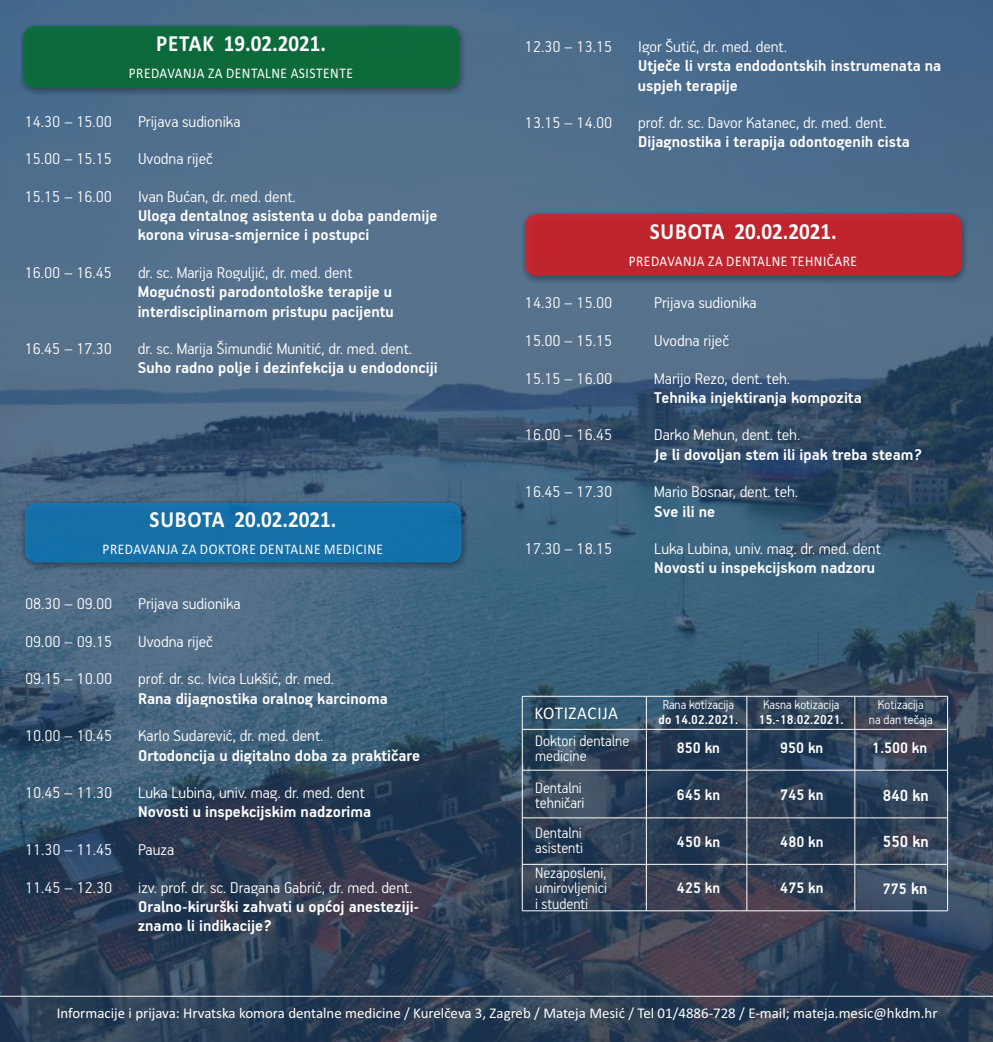
<style>
.page{position:relative;width:993px;height:1042px;background:#fff}
.page>*{position:absolute;margin:0;border:0;box-sizing:border-box;transform-origin:0 0}
.t1{font:700 23.1px "Calibri";color:#fefefe;scale:.91 1}
.t2{font:700 18.03px "PF Handbook Pro";color:#fefefe;scale:.95 1}
.t3{font:17.85px "Calibri";letter-spacing:.035em;color:#fefefe;scale:.95 1}
.t4{font:300 17.5px "PF Handbook Pro";color:#fefefe}
.t5{font:700 17.5px/19.2px "PF Handbook Pro";color:#fefefe}
.t6{font:300 16.97px/15.4px "PF Handbook Pro";color:#fefefe;scale:.95 1}
.t7{font:700 16.97px "PF Handbook Pro";color:#fefefe;scale:.95 1}
.t8{font:14.88px "Calibri";color:#fefefe}
.t9{font:14.7px "Calibri";letter-spacing:.04em;color:#fefefe;scale:.91 1}
.t10{font:300 14.35px/14.3px "PF Handbook Pro";color:#fefefe;text-align:center;scale:.95 1}
.t11{font:700 14.35px "PF Handbook Pro";color:#fefefe;scale:.95 1}
.s1{font-size:18.03px}
</style>
<div class="page">
<div style="left:0;top:0;width:992px;height:1042px;background:#153a61;opacity:.71"></div>
<img style="left:20px;top:24px;width:445px;height:71px">
<div style="left:23px;top:26px;width:436px;height:62px;background:#0c6a3b;border-radius:12px"></div>
<hr style="left:0;top:996px;width:992px;height:1px;background:#fefefe">
<img style="left:22px;top:501px;width:445px;height:69px">
<div style="left:25px;top:503px;width:436px;height:59px;background:#1570a8;border-radius:12px"></div>
<img style="left:522px;top:212px;width:445px;height:71px">
<div style="left:525px;top:214px;width:436px;height:62px;background:#c0242c;border-radius:12px"></div>
<hr style="left:522px;top:729px;width:425px;height:1px;background:#fefefe">
<hr style="left:522px;top:696px;width:425px;height:1px;background:#fefefe">
<hr style="left:522px;top:817px;width:425px;height:1px;background:#fefefe">
<hr style="left:746px;top:696px;width:1px;height:215px;background:#fefefe">
<hr style="left:854px;top:696px;width:1px;height:215px;background:#fefefe">
<hr style="left:946px;top:696px;width:1px;height:215px;background:#fefefe">
<hr style="left:645px;top:696px;width:1px;height:215px;background:#fefefe">
<hr style="left:521px;top:696px;width:1px;height:215px;background:#fefefe">
<hr style="left:522px;top:864px;width:425px;height:1px;background:#fefefe">
<hr style="left:522px;top:770px;width:425px;height:1px;background:#fefefe">
<hr style="left:522px;top:910px;width:425px;height:1px;background:#fefefe">
<h1 class="t1" style="left:156px;top:33px;width:188px">PETAK 19.02.2021.</h1>
<p class="t9" style="left:129px;top:67px;width:248px">PREDAVANJA ZA DENTALNE ASISTENTE</p>
<p class="t4" style="left:25px;top:114px;width:89px">14.30 – 15.00</p>
<p class="t4" style="left:138px;top:114px;width:104px">Prijava sudionika</p>
<p class="t4" style="left:25px;top:151px;width:89px">15.00 – 15.15</p>
<p class="t4" style="left:138px;top:151px;width:76px">Uvodna riječ</p>
<p class="t4" style="left:25px;top:189px;width:89px">15.15 – 16.00</p>
<p class="t4" style="left:138px;top:189px;width:159px">Ivan Bućan, dr. med. dent.</p>
<p class="t5" style="left:138px;top:207px;width:301px">Uloga dentalnog asistenta u doba pandemije korona virusa-smjernice i postupci</p>
<p class="t4" style="left:25px;top:265px;width:89px">16.00 – 16.45</p>
<p class="t4" style="left:138px;top:265px;width:216px">dr. sc. Marija Roguljić, dr. med. dent</p>
<p class="t5" style="left:138px;top:283px;width:257px">Mogućnosti parodontološke terapije u interdisciplinarnom pristupu pacijentu</p>
<p class="t4" style="left:25px;top:341px;width:89px">16.45 – 17.30</p>
<p class="t4" style="left:138px;top:341px;width:275px">dr. sc. Marija Šimundić Munitić, dr. med. dent.</p>
<p class="t5" style="left:138px;top:359px;width:301px">Suho radno polje i dezinfekcija u endodonciji</p>
<h1 class="t1" style="left:149px;top:509px;width:207px">SUBOTA 20.02.2021.</h1>
<p class="t9" style="left:103px;top:543px;width:309px">PREDAVANJA ZA DOKTORE DENTALNE MEDICINE</p>
<p class="t4" style="left:25px;top:596px;width:89px">08.30 – 09.00</p>
<p class="t4" style="left:138px;top:596px;width:104px">Prijava sudionika</p>
<p class="t4" style="left:25px;top:634px;width:89px">09.00 – 09.15</p>
<p class="t4" style="left:138px;top:634px;width:76px">Uvodna riječ</p>
<p class="t4" style="left:25px;top:671px;width:89px">09.15 – 10.00</p>
<p class="t4" style="left:138px;top:671px;width:197px">prof. dr. sc. Ivica Lukšić, dr. med.</p>
<p class="t5" style="left:138px;top:689px;width:251px">Rana dijagnostika oralnog karcinoma</p>
<p class="t4" style="left:25px;top:728px;width:89px">10.00 – 10.45</p>
<p class="t4" style="left:138px;top:728px;width:187px">Karlo Sudarević, dr. med. dent.</p>
<p class="t5" style="left:138px;top:746px;width:283px">Ortodoncija u digitalno doba za praktičare</p>
<p class="t4" style="left:25px;top:785px;width:89px">10.45 – 11.30</p>
<p class="t4" style="left:138px;top:785px;width:228px">Luka Lubina, univ. mag. dr. med. dent</p>
<p class="t5" style="left:138px;top:803px;width:234px">Novosti u inspekcijskim nadzorima</p>
<p class="t4" style="left:25px;top:842px;width:89px">11.30 – 11.45</p>
<p class="t4" style="left:138px;top:842px;width:37px">Pauza</p>
<p class="t4" style="left:25px;top:879px;width:89px">11.45 – 12.30</p>
<p class="t4" style="left:138px;top:879px;width:276px">izv. prof. dr. sc. Dragana Gabrić, dr. med. dent.</p>
<p class="t5" style="left:138px;top:898px;width:283px">Oralno-kirurški zahvati u općoj anesteziji&shy;znamo li indikacije?</p>
<p class="t4" style="left:525px;top:39px;width:89px">12.30 – 13.15</p>
<p class="t4" style="left:638px;top:39px;width:150px">Igor Šutić, dr. med. dent.</p>
<p class="t5" style="left:637px;top:57px;width:305px">Utječe li vrsta endodontskih instrumenata na uspjeh terapije</p>
<p class="t4" style="left:525px;top:115px;width:89px">13.15 – 14.00</p>
<p class="t4" style="left:638px;top:115px;width:250px">prof. dr. sc. Davor Katanec, dr. med. dent.</p>
<p class="t5" style="left:638px;top:133px;width:273px">Dijagnostika i terapija odontogenih cista</p>
<h1 class="t1" style="left:649px;top:221px;width:207px">SUBOTA 20.02.2021.</h1>
<p class="t9" style="left:628px;top:255px;width:252px">PREDAVANJA ZA DENTALNE TEHNIČARE</p>
<p class="t4" style="left:525px;top:295px;width:89px">14.30 – 15.00</p>
<p class="t4" style="left:654px;top:295px;width:104px">Prijava sudionika</p>
<p class="t4" style="left:525px;top:333px;width:89px">15.00 – 15.15</p>
<p class="t4" style="left:654px;top:333px;width:76px">Uvodna riječ</p>
<p class="t4" style="left:525px;top:370px;width:89px">15.15 – 16.00</p>
<p class="t4" style="left:654px;top:370px;width:137px">Marijo Rezo, dent. teh.</p>
<p class="t5" style="left:654px;top:389px;width:209px">Tehnika injektiranja kompozita</p>
<p class="t4" style="left:525px;top:427px;width:89px">16.00 – 16.45</p>
<p class="t4" style="left:654px;top:427px;width:148px">Darko Mehun, dent. teh.</p>
<p class="t5" style="left:654px;top:446px;width:269px">Je li dovoljan stem ili ipak treba steam?</p>
<p class="t4" style="left:525px;top:484px;width:89px">16.45 – 17.30</p>
<p class="t4" style="left:654px;top:484px;width:145px">Mario Bosnar, dent. teh.</p>
<p class="t5" style="left:654px;top:502px;width:62px">Sve ili ne</p>
<p class="t4" style="left:525px;top:541px;width:89px">17.30 – 18.15</p>
<p class="t4" style="left:654px;top:541px;width:228px">Luka Lubina, univ. mag. dr. med. dent</p>
<p class="t5" style="left:654px;top:559px;width:222px">Novosti u inspekcijskom nadzoru</p>
<p class="t3" style="left:534px;top:705px;width:89px">KOTIZACIJA</p>
<p class="t10" style="left:662px;top:698px;width:77px">Rana kotizacija</p>
<p class="t11" style="left:658px;top:713px;width:85px">do 14.02.2021.</p>
<p class="t10" style="left:762px;top:698px;width:82px">Kasna kotizacija</p>
<p class="t11" style="left:758px;top:713px;width:91px">15.-18.02.2021.</p>
<p class="t10" style="left:868px;top:698px;width:69px">Kotizacija<br>na dan tečaja</p>
<p class="t6" style="left:535px;top:734px;width:101px">Doktori dentalne medicine</p>
<p class="t7" style="left:676px;top:740px;width:47px">850 kn</p>
<p class="t7" style="left:779px;top:740px;width:47px">950 kn</p>
<p class="t7" style="left:872px;top:740px;width:59px">1.500 kn</p>
<p class="t6" style="left:535px;top:780px;width:53px">Dentalni tehničari</p>
<p class="t7" style="left:676px;top:787px;width:47px">645 kn</p>
<p class="t7" style="left:780px;top:787px;width:47px">745 kn</p>
<p class="t2" style="left:882px;top:787px;width:50px">840 kn</p>
<p class="t6" style="left:535px;top:826px;width:52px">Dentalni asistenti</p>
<p class="t7" style="left:676px;top:834px;width:47px">450 kn</p>
<p class="t7" style="left:780px;top:834px;width:47px">480 kn</p>
<p class="t2" style="left:882px;top:834px;width:50px">550 kn</p>
<p class="t6" style="left:535px;top:866px;width:77px;text-align:justify">Nezaposleni, umirovljenici i studenti</p>
<p class="t7" style="left:676px;top:880px;width:47px">425 kn</p>
<p class="t7" style="left:780px;top:880px;width:47px">475 kn</p>
<p class="t7" style="left:882px;top:881px;width:48px">775 <span class="s1">kn</span></p>
<p class="t8" style="left:57px;top:1007px;width:882px">Informacije i prijava: Hrvatska komora dentalne medicine / Kurelčeva 3, Zagreb / Mateja Mesić / Tel 01/4886-728 / E-mail; mateja.mesic@hkdm.hr</p>
</div>
